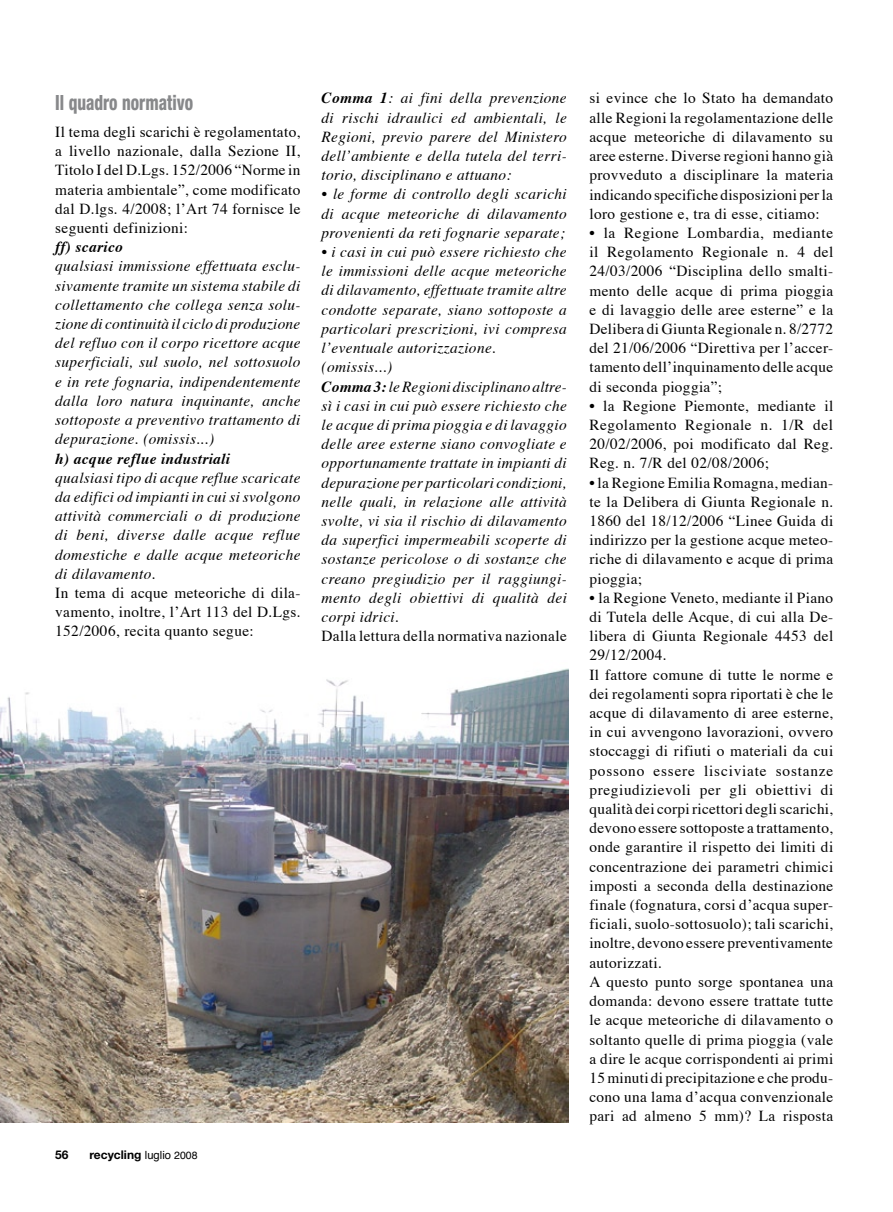
<style>
.page{position:relative;width:893px;height:1212px;background:#fff}
.page>*{position:absolute;margin:0;border:0;box-sizing:border-box;transform-origin:0 0}
.t1{font:800 condensed 21px "Helvetica Neue";color:#87888a;scale:.8 1}
.t2{font:15.3px/19.2px "Times";letter-spacing:.025em;color:#000;text-align:justify}
.t3{font:italic 15.3px/19.2px "Times";letter-spacing:.025em;color:#000;text-align:justify}
.t4{font:italic 700 15.3px "Times";letter-spacing:.025em;color:#000}
.t5{font:700 12px "Helvetica Neue";color:#000}
.s1{font-weight:700}
.s2{font-family:"Helvetica";font-weight:400;font-size:11.25px}
.s3{font-family:"Helvetica";font-weight:400;font-size:10.5px}
</style>
<div class="page">
<img style="left:0;top:668px;width:569px;height:454px">
<h1 class="t1" style="left:55px;top:90px;width:174px">Il quadro normativo</h1>
<p class="t2" style="left:55px;top:121px;width:247px">Il tema degli scarichi è regolamentato, a livello nazionale, dalla Sezione II, Titolo I del D.Lgs. 152/2006 “Norme in materia ambientale”, come modificato dal D.lgs. 4/2008; l’Art 74 fornisce le seguenti definizioni:</p>
<p class="t4" style="left:55px;top:233px;width:69px">ff) scarico</p>
<p class="t3" style="left:55px;top:256px;width:247px">qualsiasi immissione effettuata esclu&shy;sivamente tramite un sistema stabile di collettamento che collega senza solu&shy;zione di continuità il ciclo di produzione del refluo con il corpo ricettore acque superficiali, sul suolo, nel sottosuolo e in rete fognaria, indipendentemente dalla loro natura inquinante, anche sottoposte a preventivo trattamento di depurazione. (omissis...)</p>
<p class="t4" style="left:55px;top:444px;width:176px">h) acque reflue industriali</p>
<p class="t3" style="left:55px;top:467px;width:247px">qualsiasi tipo di acque reflue scaricate da edifici od impianti in cui si svolgono attività commerciali o di produzione di beni, diverse dalle acque reflue domestiche e dalle acque meteoriche di dilavamento.</p>
<p class="t2" style="left:55px;top:582px;width:247px">In tema di acque meteoriche di dila&shy;vamento, inoltre, l’Art 113 del D.Lgs.<br>152/2006, recita quanto segue:</p>
<p class="t3" style="left:322px;top:88px;width:247px"><span class="s1">Comma 1</span>: ai fini della prevenzione di rischi idraulici ed ambientali, le Regioni, previo parere del Ministero dell’ambiente e della tutela del terri&shy;torio, disciplinano e attuano:</p>
<p class="t3" style="left:322px;top:184px;width:247px">• le forme di controllo degli scarichi di acque meteoriche di dilavamento provenienti da reti fognarie separate;</p>
<p class="t3" style="left:322px;top:241px;width:247px;text-align:left">• i casi in cui può essere richiesto che le immissioni delle acque meteoriche di dilavamento, effettuate tramite altre condotte separate, siano sottoposte a particolari prescrizioni, ivi compresa l’eventuale autorizzazione. (omissis...)<br><span class="s1">Comma 3:</span>le Regioni disciplinano altre&shy;sì i casi in cui può essere richiesto che le acque di prima pioggia e di lavaggio delle aree esterne siano convogliate e opportunamente trattate in impianti di depurazione per particolari condizioni, nelle quali, in relazione alle attività svolte, vi sia il rischio di dilavamento da superfici impermeabili scoperte di sostanze pericolose o di sostanze che creano pregiudizio per il raggiungi&shy;mento degli obiettivi di qualità dei corpi idrici.</p>
<p class="t2" style="left:322px;top:625px;width:247px">Dalla lettura della normativa nazionale</p>
<p class="t5" style="left:55px;top:1147px;width:15px">56</p>
<p class="t5" style="left:90px;top:1147px;width:110px">recycling <span class="s2">luglio</span> <span class="s3">2008</span></p>
<p class="t2" style="left:589px;top:87px;width:245px">si evince che lo Stato ha demandato alle Regioni la regolamentazione delle acque meteoriche di dilavamento su aree esterne. Diverse regioni hanno già provveduto a disciplinare la materia indicando specifiche disposizioni per la loro gestione e, tra di esse, citiamo:</p>
<p class="t2" style="left:589px;top:222px;width:245px">• la Regione Lombardia, mediante il Regolamento Regionale n. 4 del 24/03/2006 “Disciplina dello smalti&shy;mento delle acque di prima pioggia e di lavaggio delle aree esterne” e la Delibera di Giunta Regionale n. 8/2772 del 21/06/2006 “Direttiva per l’accer&shy;tamento dell’inquinamento delle acque di seconda pioggia”;</p>
<p class="t2" style="left:589px;top:395px;width:245px">• la Regione Piemonte, mediante il Regolamento Regionale n. 1/R del 20/02/2006, poi modificato dal Reg.<br>Reg. n. 7/R del 02/08/2006;</p>
<p class="t2" style="left:589px;top:471px;width:245px">• la Regione Emilia Romagna, median&shy;te la Delibera di Giunta Regionale n.<br>1860 del 18/12/2006 “Linee Guida di indirizzo per la gestione acque meteo&shy;riche di dilavamento e acque di prima pioggia;</p>
<p class="t2" style="left:589px;top:587px;width:245px;text-align:left">• la Regione Veneto, mediante il Piano di Tutela delle Acque, di cui alla De&shy;libera di Giunta Regionale 4453 del 29/12/2004.<br>Il fattore comune di tutte le norme e dei regolamenti sopra riportati è che le acque di dilavamento di aree esterne, in cui avvengono lavorazioni, ovvero stoccaggi di rifiuti o materiali da cui possono essere lisciviate sostanze pregiudizievoli per gli obiettivi di qualità dei corpi ricettori degli scarichi, devono essere sottoposte a trattamento, onde garantire il rispetto dei limiti di concentrazione dei parametri chimici imposti a seconda della destinazione finale (fognatura, corsi d’acqua super&shy;ficiali, suolo-sottosuolo); tali scarichi, inoltre, devono essere preventivamente autorizzati.<br>A questo punto sorge spontanea una domanda: devono essere trattate tutte le acque meteoriche di dilavamento o soltanto quelle di prima pioggia (vale a dire le acque corrispondenti ai primi 15 minuti di precipitazione e che produ&shy;cono una lama d’acqua convenzionale pari ad almeno 5 mm)? La risposta</p>
</div>
